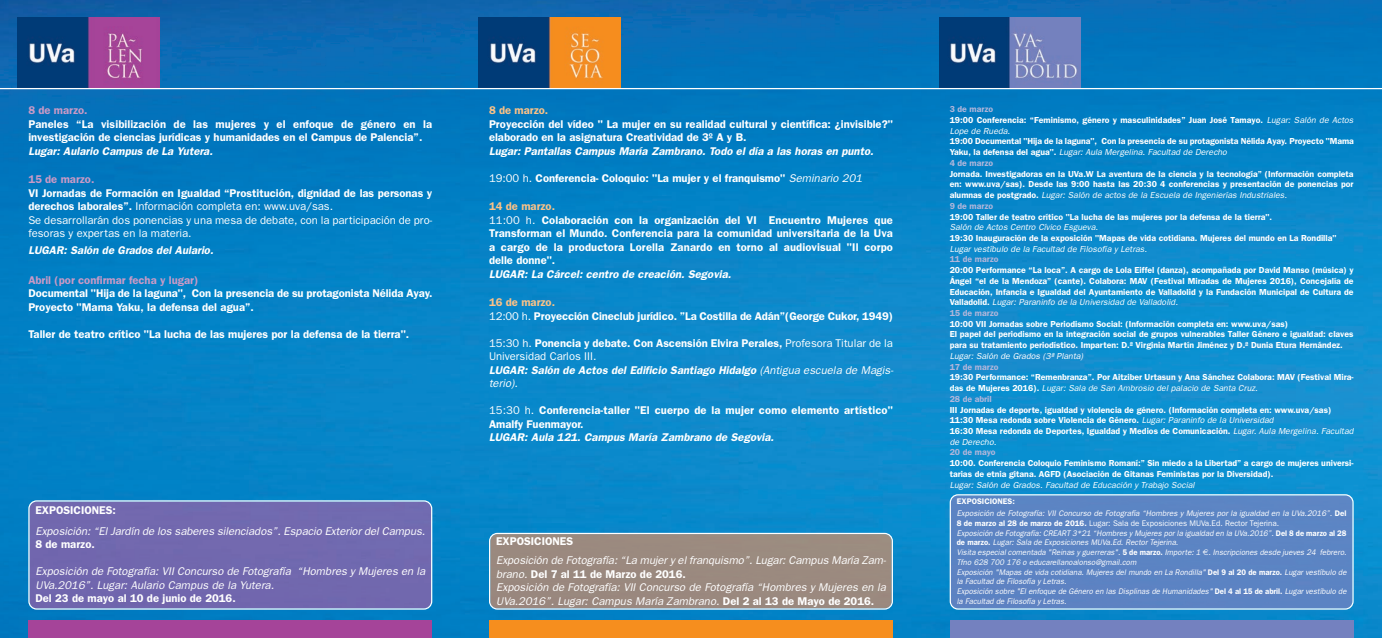
<style>
.page{position:relative;width:1382px;height:638px;background:#fff}
.page>*{position:absolute;margin:0;border:0;box-sizing:border-box;transform-origin:0 0}
.t1{font:600 11.25px/13.5px "Franklin Gothic";color:#fff}
.t2{font:italic 11.25px/13.5px "Franklin Gothic";color:#fff}
.t3{font:11.25px/13.5px "Franklin Gothic";color:#fff}
.t4{font:italic 600 11.25px "Franklin Gothic";letter-spacing:.005em;color:#fff}
.t5{font:600 11.25px "Franklin Gothic";color:#c99ac6}
.t6{font:600 11.25px "Franklin Gothic";color:#fcc287}
.t7{font:600 8.75px/10.8px "Franklin Gothic";color:#fff}
.t8{font:italic 8.75px "Franklin Gothic";letter-spacing:.005em;color:#fff}
.t9{font:600 8.75px "Franklin Gothic";color:#b1b6db}
.t10{font:italic 8.12px/9.8px "Franklin Gothic";letter-spacing:.005em;color:#fff;scale:.95 1}
.t11{font:italic 8.12px/12.2px "Franklin Gothic";letter-spacing:.005em;color:#fff}
.s1{font-weight:600}
.s2{font-weight:400}
.s3{font-weight:400;font-style:italic}
.s4{color:#fcc287}
.s5{font-weight:600;font-style:italic}
.s6{font-style:italic}
.s7{font-weight:600;font-style:normal}
.s8{color:#b1b6db}
.s9{font-style:normal}
.s10{font-family:"Euro Sans";font-style:normal}
</style>
<div class="page">
<img style="left:0;top:0;width:1382px;height:638px">
<img style="left:18px;top:18px;width:141px;height:70px">
<img style="left:478px;top:18px;width:142px;height:70px">
<img style="left:939px;top:18px;width:142px;height:70px">
<div style="left:28px;top:620px;width:404px;height:18px;background:#a54499"></div>
<div style="left:489px;top:620px;width:404px;height:18px;background:#f68e1e"></div>
<div style="left:950px;top:620px;width:404px;height:18px;background:#7481bf"></div>
<hr style="left:0;top:88px;width:1382px;height:1px;background:#fff">
<div style="left:28px;top:500px;width:404px;height:109px;background:#7168ae"></div>
<div style="left:489px;top:533px;width:404px;height:76px;background:#9b897f"></div>
<div style="left:950px;top:494px;width:404px;height:115px;background:#5c84c3"></div>
<p class="t5" style="left:28px;top:104px;width:61px">8 de marzo.</p>
<p class="t1" style="left:28px;top:117px;width:405px">Paneles “La visibilización de las mujeres y el enfoque de género en la investigación de ciencias jurídicas y humanidades en el Campus de Palencia”.</p>
<p class="t4" style="left:28px;top:144px;width:186px">Lugar: Aulario Campus de La Yutera.</p>
<p class="t5" style="left:28px;top:173px;width:68px">15 de marzo.</p>
<p class="t3" style="left:28px;top:186px;width:405px"><span class="s1">VI Jornadas de Formación en Igualdad “Prostitución, dignidad de las personas y derechos laborales”.</span> Información completa en: www.uva/sas.<br>Se desarrollarán dos ponencias y una mesa de debate, con la participación de pro&shy;fesoras y expertas en la materia.</p>
<p class="t4" style="left:28px;top:244px;width:187px">LUGAR: Salón de Grados del Aulario.</p>
<p class="t5" style="left:28px;top:273px;width:171px">Abril (por confirmar fecha y lugar)</p>
<p class="t1" style="left:28px;top:286px;width:406px">Documental "Hija de la laguna", Con la presencia de su protagonista Nélida Ayay.<br>Proyecto "Mama Yaku, la defensa del agua”.</p>
<p class="t1" style="left:28px;top:327px;width:382px">Taller de teatro crítico "La lucha de las mujeres por la defensa de la tierra".</p>
<p class="t1" style="left:35px;top:503px;width:82px">EXPOSICIONES:</p>
<p class="t2" style="left:35px;top:524px;width:391px">Exposición: “El Jardín de los saberes silenciados”. Espacio Exterior del Campus.</p>
<p class="t1" style="left:35px;top:537px;width:61px">8 de marzo.</p>
<p class="t2" style="left:35px;top:564px;width:391px">Exposición de Fotografía: VII Concurso de Fotografía “Hombres y Mujeres en la<br>UVa.2016”. Lugar: Aulario Campus de la Yutera.</p>
<p class="t1" style="left:35px;top:591px;width:202px">Del 23 de mayo al 10 de junio de 2016.</p>
<p class="t6" style="left:489px;top:104px;width:61px">8 de marzo.</p>
<p class="t1" style="left:489px;top:117px;width:405px">Proyección del vídeo " La mujer en su realidad cultural y científica: ¿invisible?" elaborado en la asignatura Creatividad de 3º A y B.</p>
<p class="t4" style="left:489px;top:144px;width:386px">Lugar: Pantallas Campus María Zambrano. Todo el día a las horas en punto.</p>
<p class="t1" style="left:489px;top:171px;width:375px"><span class="s2">19:00 h.</span> Conferencia- Coloquio: "La mujer y el franquismo" <span class="s3">Seminario 201</span></p>
<p class="t1" style="left:489px;top:199px;width:405px"><span class="s4">14 de marzo.<br></span><span class="s2">11:00 h.</span> Colaboración con la organización del VI Encuentro Mujeres que Transforman el Mundo. Conferencia para la comunidad universitaria de la Uva a cargo de la productora Lorella Zanardo en torno al audiovisual "Il corpo delle donne".</p>
<p class="t4" style="left:489px;top:267px;width:244px">LUGAR: La Cárcel: centro de creación. Segovia.</p>
<p class="t1" style="left:489px;top:295px;width:406px"><span class="s4">16 de marzo.<br></span><span class="s2">12:00 h.</span> Proyección Cineclub jurídico. ”La Costilla de Adán”(George Cukor, 1949)</p>
<p class="t3" style="left:489px;top:336px;width:406px">15:30 h. <span class="s1">Ponencia y debate. Con Ascensión Elvira Perales,</span> Profesora Titular de la Universidad Carlos III.<br><span class="s5">LUGAR: Salón de Actos del Edificio Santiago Hidalgo</span> <span class="s6">(Antigua escuela de Magis&shy;terio).</span></p>
<p class="t1" style="left:489px;top:403px;width:405px"><span class="s2">15:30 h.</span> Conferencia-taller "El cuerpo de la mujer como elemento artístico"<br>Amalfy Fuenmayor.</p>
<p class="t4" style="left:489px;top:431px;width:286px">LUGAR: Aula 121. Campus María Zambrano de Segovia.</p>
<p class="t1" style="left:496px;top:534px;width:79px">EXPOSICIONES</p>
<p class="t2" style="left:496px;top:553px;width:392px">Exposición de Fotografía: “La mujer y el franquismo”. Lugar: Campus María Zam&shy;brano. <span class="s7">Del 7 al 11 de Marzo de 2016.<br></span>Exposición de Fotografía: VII Concurso de Fotografía “Hombres y Mujeres en la UVa.2016”. Lugar: Campus María Zambrano. <span class="s7">Del 2 al 13 de Mayo de 2016.</span></p>
<p class="t7" style="left:950px;top:104px;width:405px"><span class="s8">3 de marzo<br></span>19:00 Conferencia: “Feminismo, género y masculinidades” Juan José Tamayo. <span class="s3">Lugar: Salón de Actos<br>Lope de Rueda.</span></p>
<p class="t7" style="left:950px;top:136px;width:406px">19:00 Documental "Hija de la laguna", Con la presencia de su protagonista Nélida Ayay. Proyecto "Mama<br>Yaku, la defensa del agua". <span class="s3">Lugar: Aula Mergelina. Facultad de Derecho<br></span><span class="s8">4 de marzo</span></p>
<p class="t7" style="left:950px;top:168px;width:405px">Jornada. Investigadoras en la UVa.W La aventura de la ciencia y la tecnología” (Información completa en: www.uva/sas). Desde las 9:00 hasta las 20:30 4 conferencias y presentación de ponencias por alumnas de postgrado. <span class="s3">Lugar: Salón de actos de la Escuela de Ingenierías Industriales.<br></span><span class="s8">9 de marzo</span></p>
<p class="t7" style="left:950px;top:211px;width:324px">19:00 Taller de teatro crítico "La lucha de las mujeres por la defensa de la tierra".</p>
<p class="t8" style="left:950px;top:222px;width:150px">Salón de Actos Centro Cívico Esgueva.</p>
<p class="t7" style="left:950px;top:233px;width:388px">19:30 Inauguración de la exposición "Mapas de vida cotidiana. Mujeres del mundo en La Rondilla"</p>
<p class="t8" style="left:950px;top:243px;width:199px">Lugar vestíbulo de la Facultad de Filosofía y Letras.</p>
<p class="t9" style="left:950px;top:254px;width:50px">11 de marzo</p>
<p class="t7" style="left:950px;top:265px;width:405px">20:00 Performance “La loca”. A cargo de Lola Eiffel (danza), acompañada por David Manso (música) y Ángel “el de la Mendoza” (cante). Colabora: MAV (Festival Miradas de Mujeres 2016), Concejalía de Educación, Infancia e Igualdad del Ayuntamiento de Valladolid y la Fundación Municipal de Cultura de Valladolid. <span class="s3">Lugar: Paraninfo de la Universidad de Valladolid.<br></span><span class="s8">15 de marzo</span></p>
<p class="t7" style="left:950px;top:318px;width:405px">10:00 VII Jornadas sobre Periodismo Social: (Información completa en: www.uva/sas)<br>El papel del periodismo en la integración social de grupos vulnerables Taller Género e igualdad: claves para su tratamiento periodístico. Imparten: D.ª Virginia Martín Jiménez y D.ª Dunia Etura Hernández.</p>
<p class="t8" style="left:950px;top:351px;width:135px">Lugar: Salón de Grados (3ª Planta)</p>
<p class="t9" style="left:950px;top:361px;width:50px">17 de marzo</p>
<p class="t7" style="left:950px;top:372px;width:405px">19:30 Performance: “Remenbranza”. Por Aitziber Urtasun y Ana Sánchez Colabora: MAV (Festival Mira&shy;das de Mujeres 2016). <span class="s3">Lugar: Sala de San Ambrosio del palacio de Santa Cruz.<br></span><span class="s8">28 de abril</span></p>
<p class="t7" style="left:950px;top:404px;width:405px">III Jornadas de deporte, igualdad y violencia de género. (Información completa en: www.uva/sas)<br>11:30 Mesa redonda sobre Violencia de Género. <span class="s3">Lugar: Paraninfo de la Universidad<br></span>16:30 Mesa redonda de Deportes, Igualdad y Medios de Comunicación. <span class="s3">Lugar. Aula Mergelina. Facultad de Derecho.</span></p>
<p class="t9" style="left:950px;top:447px;width:47px">20 de mayo</p>
<p class="t7" style="left:950px;top:458px;width:405px">10:00. Conferencia Coloquio Feminismo Romaní:” Sin miedo a la Libertad” a cargo de mujeres universi&shy;tarias de etnia gitana. AGFD (Asociación de Gitanas Feministas por la Diversidad).</p>
<p class="t8" style="left:950px;top:479px;width:246px">Lugar: Salón de Grados. Facultad de Educación y Trabajo Social</p>
<p class="t11" style="left:957px;top:495px;width:391px"><span class="s7">EXPOSICIONES:<br></span>Exposición de Fotografía: VII Concurso de Fotografía “Hombres y Mujeres por la igualdad en la UVa.2016”. <span class="s7">Del</span></p>
<p class="t10" style="left:957px;top:518px;width:412px"><span class="s7">8 de marzo al 28 de marzo de 2016.</span> <span class="s9">Lugar: Sala de Exposiciones MUVa.Ed. Rector Tejerina.<br></span>Exposición de Fotografía: CREART 3*21 “Hombres y Mujeres por la igualdad en la UVa.2016”. <span class="s7">Del 8 de marzo al 28 de marzo.</span> Lugar: Sala de Exposiciones MUVa.Ed. Rector Tejerina.<br>Visita especial comentada "Reinas y guerreras". <span class="s7">5 de marzo.</span> Importe: 1 <span class="s10">€</span>. Inscripciones desde jueves 24 febrero.<br>Tfno 628 700 176 o educarellanoalonso@gmail.com<br>Exposición "Mapas de vida cotidiana. Mujeres del mundo en La Rondilla" <span class="s7">Del 9 al 20 de marzo.</span> Lugar vestíbulo de la Facultad de Filosofía y Letras.<br>Exposición sobre "El enfoque de Género en las Displinas de Humanidades" <span class="s7">Del 4 al 15 de abril.</span> Lugar vestíbulo de la Facultad de Filosofía y Letras.</p>
</div>
